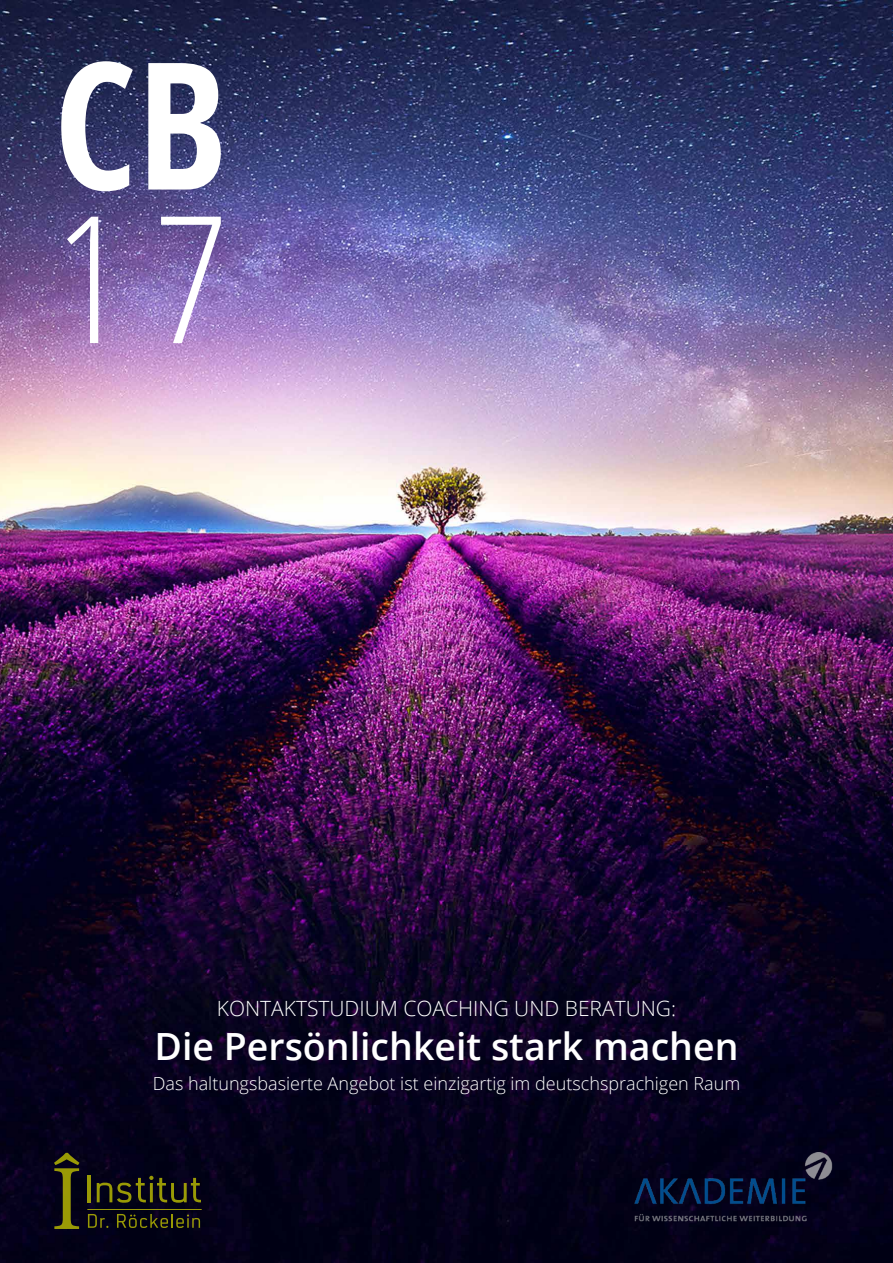
<style>
.page{position:relative;width:893px;height:1263px;background:#fff}
.page>*{position:absolute;margin:0;border:0;box-sizing:border-box;transform-origin:0 0}
.t1{font:700 condensed 177.15px "Open Sans";color:#fff}
.t2{font:300 condensed 177.15px "Open Sans";color:#fff}
.t3{font:600 37.5px "Open Sans";color:#fff}
.t4{font:300 21px "Open Sans";color:#fff}
.t5{font:300 18px "Open Sans";color:#fff}
</style>
<div class="page">
<img style="left:0;top:0;width:893px;height:1263px">
<hr style="left:88px;top:1175px;width:3px;height:27px;background:#cdce00">
<svg style="left:97px;top:1176px;width:104px;height:27px;background:#2b2913"></svg>
<svg style="left:88px;top:1214px;width:20px;height:14px"></svg>
<svg style="left:117px;top:1214px;width:83px;height:14px"></svg>
<hr style="left:87px;top:1209px;width:115px;height:1px;background:#cdce00">
<svg style="left:54px;top:1153px;width:25px;height:76px;background:#3c3b11"></svg>
<img style="left:628px;top:1153px;width:211px;height:76px">
<h1 class="t1" style="left:54px;top:2px;width:174px">CB</h1>
<h1 class="t2" style="left:54px;top:159px;width:174px">17</h1>
<p class="t4" style="left:217px;top:994px;width:461px">KONTAKTSTUDIUM COACHING UND BERATUNG:</p>
<h2 class="t3" style="left:155px;top:1021px;width:585px">Die Persönlichkeit stark machen</h2>
<p class="t5" style="left:153px;top:1071px;width:589px">Das haltungsbasierte Angebot ist einzigartig im deutschsprachigen Raum</p>
</div>
